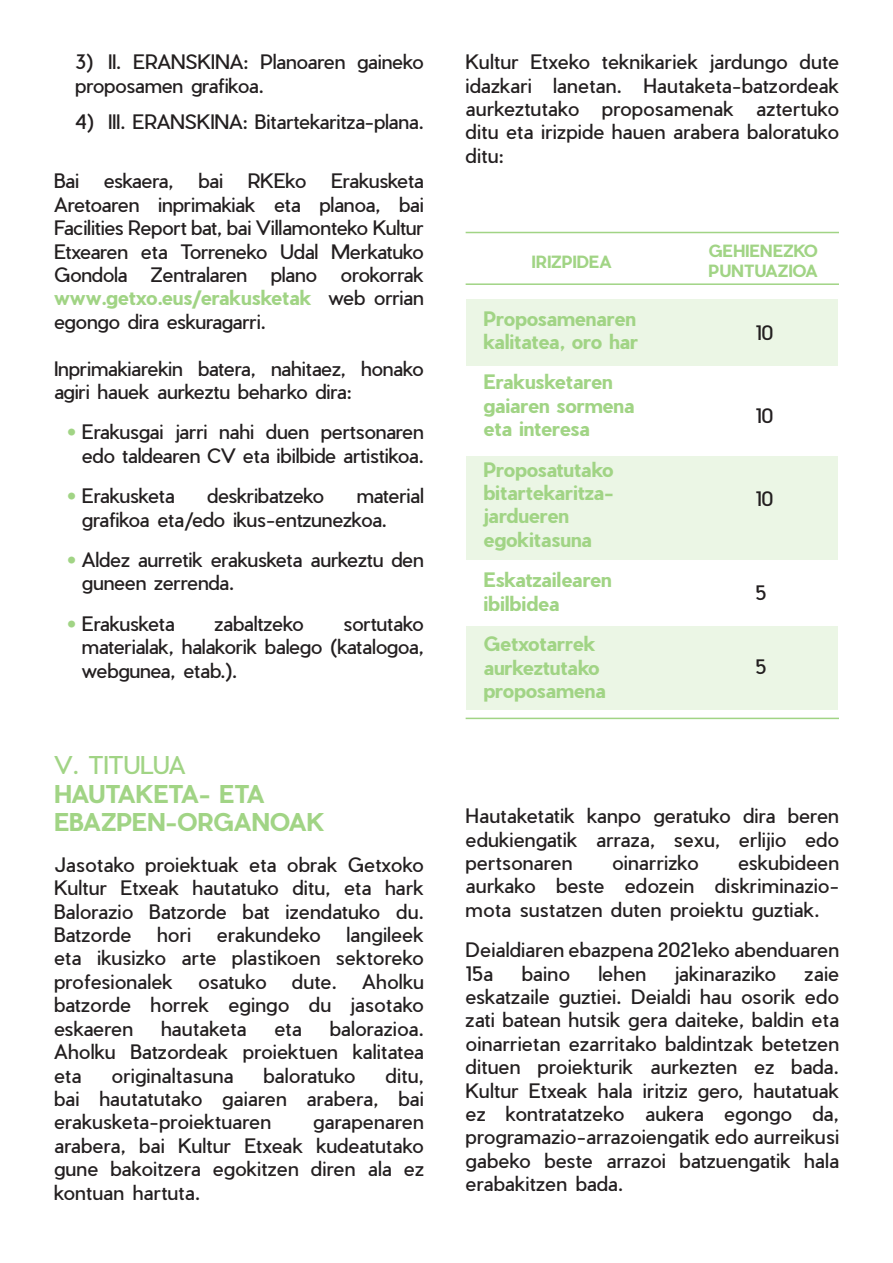
<style>
.page{position:relative;width:893px;height:1263px;background:#fff}
.page>*{position:absolute;margin:0;border:0;box-sizing:border-box;transform-origin:0 0}
.t1{font:700 24px/28.8px "Pier Sans";letter-spacing:-.01em;color:#a1d485}
.t2{font:19.5px/23.4px "Pier Sans";color:#231f20;text-align:justify}
.t3{font:700 19.5px/23.4px "Pier Sans";color:#a1d485}
.t4{font:19.5px/23.4px "Pier Sans";letter-spacing:.02em;color:#231f20}
.t5{font:19.5px "Pier Sans";letter-spacing:-.025em;color:#231f20}
.t6{font:700 16.5px/19.8px "Pier Sans";color:#a1d485}
.s1{font-weight:700;color:#a1d485}
.s2{font-family:"Helvetica Neue";color:#a1d485}
.s3{font-weight:400}
</style>
<div class="page">
<hr style="left:466px;top:718px;width:373px;height:1px;background:#a1d485">
<div style="left:466px;top:299px;width:371px;height:67px;background:#ebf6e5"></div>
<div style="left:466px;top:456px;width:372px;height:104px;background:#ebf6e5"></div>
<div style="left:466px;top:626px;width:372px;height:84px;background:#ebf6e5"></div>
<hr style="left:466px;top:232px;width:373px;height:1px;background:#a1d485">
<hr style="left:466px;top:283px;width:373px;height:2px;background:#a1d485">
<p class="t2" style="left:75px;top:50px;width:350px">3) II. ERANSKINA: Planoaren gaineko proposamen grafikoa.</p>
<p class="t2" style="left:75px;top:110px;width:350px">4) III. ERANSKINA: Bitartekaritza-plana.</p>
<p class="t2" style="left:54px;top:169px;width:371px;text-indent:277px">Erakusketa Aretoaren inprimakiak eta planoa, bai Facilities Report bat, bai Villamonteko Kultur Etxearen eta Torreneko Udal Merkatuko Gondola Zentralaren plano orokorrak <span class="s1">www.getxo.eus/erakusketak</span> web orrian egongo dira eskuragarri.</p>
<p class="t2" style="left:54px;top:357px;width:371px">Inprimakiarekin batera, nahitaez, honako agiri hauek aurkeztu beharko dira:</p>
<p class="t2" style="left:67px;top:420px;width:359px;text-align:right"><span class="s2">•</span> Erakusgai jarri nahi duen pertsonaren edo taldearen CV eta ibilbide artistikoa.</p>
<p class="t2" style="left:67px;top:484px;width:109px"><span class="s2">•</span> Erakusketa</p>
<p class="t2" style="left:207px;top:484px;width:119px">deskribatzeko</p>
<p class="t2" style="left:54px;top:169px;width:26px">Bai</p>
<p class="t5" style="left:104px;top:168px;width:71px">eskaera,</p>
<p class="t2" style="left:198px;top:169px;width:26px">bai</p>
<p class="t2" style="left:248px;top:169px;width:60px">RKEko</p>
<p class="t2" style="left:82px;top:484px;width:343px;text-indent:275px">material grafikoa eta/edo ikus-entzunezkoa.</p>
<p class="t2" style="left:82px;top:548px;width:343px;text-indent:-15px"><span class="s2">•</span> Aldez aurretik erakusketa aurkeztu den guneen zerrenda.</p>
<p class="t2" style="left:67px;top:612px;width:109px"><span class="s2">•</span> Erakusketa</p>
<p class="t2" style="left:215px;top:612px;width:91px">zabaltzeko</p>
<p class="t2" style="left:82px;top:612px;width:343px;text-indent:262px">sortutako materialak, halakorik balego (katalogoa, webgunea, etab.).</p>
<p class="t1" style="left:54px;top:750px;width:273px"><span class="s3">V. TITULUA<br></span>HAUTAKETA- ETA<br>EBAZPEN-ORGANOAK</p>
<p class="t2" style="left:54px;top:853px;width:371px">Jasotako proiektuak eta obrak Getxoko Kultur Etxeak hautatuko ditu, eta hark Balorazio Batzorde bat izendatuko du.<br>Batzorde</p>
<p class="t2" style="left:54px;top:923px;width:371px;text-indent:292px">langileek eta ikusizko arte plastikoen sektoreko profesionalek</p>
<p class="t2" style="left:157px;top:923px;width:36px">hori</p>
<p class="t2" style="left:217px;top:923px;width:105px">erakundeko</p>
<p class="t2" style="left:54px;top:970px;width:371px;text-indent:308px">Aholku batzorde horrek egingo du jasotako eskaeren</p>
<p class="t2" style="left:198px;top:970px;width:70px">osatuko</p>
<p class="t2" style="left:292px;top:970px;width:46px">dute.</p>
<p class="t2" style="left:54px;top:1017px;width:371px;text-indent:276px">balorazioa.<br>Aholku Batzordeak proiektuen kalitatea eta</p>
<p class="t4" style="left:161px;top:1017px;width:87px">hautaketa</p>
<p class="t2" style="left:274px;top:1017px;width:29px">eta</p>
<p class="t2" style="left:54px;top:1063px;width:371px;text-indent:332px">ditu, bai hautatutako gaiaren arabera, bai erakusketa-proiektuaren</p>
<p class="t4" style="left:112px;top:1063px;width:123px">originaltasuna</p>
<p class="t2" style="left:263px;top:1063px;width:93px">baloratuko</p>
<p class="t2" style="left:54px;top:1110px;width:371px;text-indent:259px">garapenaren arabera, bai Kultur Etxeak kudeatutako gune bakoitzera egokitzen diren ala ez kontuan hartuta.</p>
<p class="t2" style="left:466px;top:50px;width:375px">Kultur Etxeko teknikariek jardungo dute idazkari lanetan. Hautaketa-batzordeak aurkeztutako proposamenak aztertuko ditu eta irizpide hauen arabera baloratuko ditu:</p>
<p class="t6" style="left:531px;top:252px;width:82px">IRIZPIDEA</p>
<p class="t6" style="left:708px;top:241px;width:111px">GEHIENEZKO<br>PUNTUAZIOA</p>
<p class="t3" style="left:483px;top:307px;width:156px">Proposamenaren kalitatea, oro har</p>
<p class="t3" style="left:483px;top:370px;width:153px">Erakusketaren gaiaren sormena eta interesa</p>
<p class="t3" style="left:483px;top:458px;width:132px">Proposatutako bitartekaritza&shy;jardueren egokitasuna</p>
<p class="t3" style="left:483px;top:568px;width:130px">Eskatzailearen ibilbidea</p>
<p class="t3" style="left:483px;top:632px;width:124px">Getxotarrek aurkeztutako proposamena</p>
<p class="t2" style="left:755px;top:321px;width:19px">10</p>
<p class="t2" style="left:755px;top:404px;width:19px">10</p>
<p class="t2" style="left:755px;top:487px;width:19px">10</p>
<p class="t2" style="left:755px;top:581px;width:12px">5</p>
<p class="t2" style="left:755px;top:655px;width:12px">5</p>
<p class="t2" style="left:466px;top:804px;width:375px">Hautaketatik kanpo geratuko dira beren edukiengatik arraza, sexu, erlijio edo pertsonaren</p>
<p class="t2" style="left:466px;top:851px;width:375px;text-indent:273px">eskubideen aurkako beste edozein diskriminazio&shy;mota sustatzen duten proiektu guztiak.</p>
<p class="t4" style="left:466px;top:938px;width:375px">Deialdiaren ebazpena 2021eko abenduaren<br>15a</p>
<p class="t4" style="left:612px;top:851px;width:88px">oinarrizko</p>
<p class="t2" style="left:522px;top:962px;width:50px">baino</p>
<p class="t2" style="left:598px;top:962px;width:49px">lehen</p>
<p class="t4" style="left:675px;top:962px;width:103px">jakinaraziko</p>
<p class="t2" style="left:466px;top:962px;width:375px;text-indent:339px">zaie eskatzaile guztiei. Deialdi hau osorik edo zati batean hutsik gera daiteke, baldin eta oinarrietan ezarritako baldintzak betetzen dituen proiekturik aurkezten ez bada.<br>Kultur Etxeak hala iritziz gero, hautatuak ez kontratatzeko aukera egongo da, programazio-arrazoiengatik edo aurreikusi gabeko beste arrazoi batzuengatik hala erabakitzen bada.</p>
</div>
